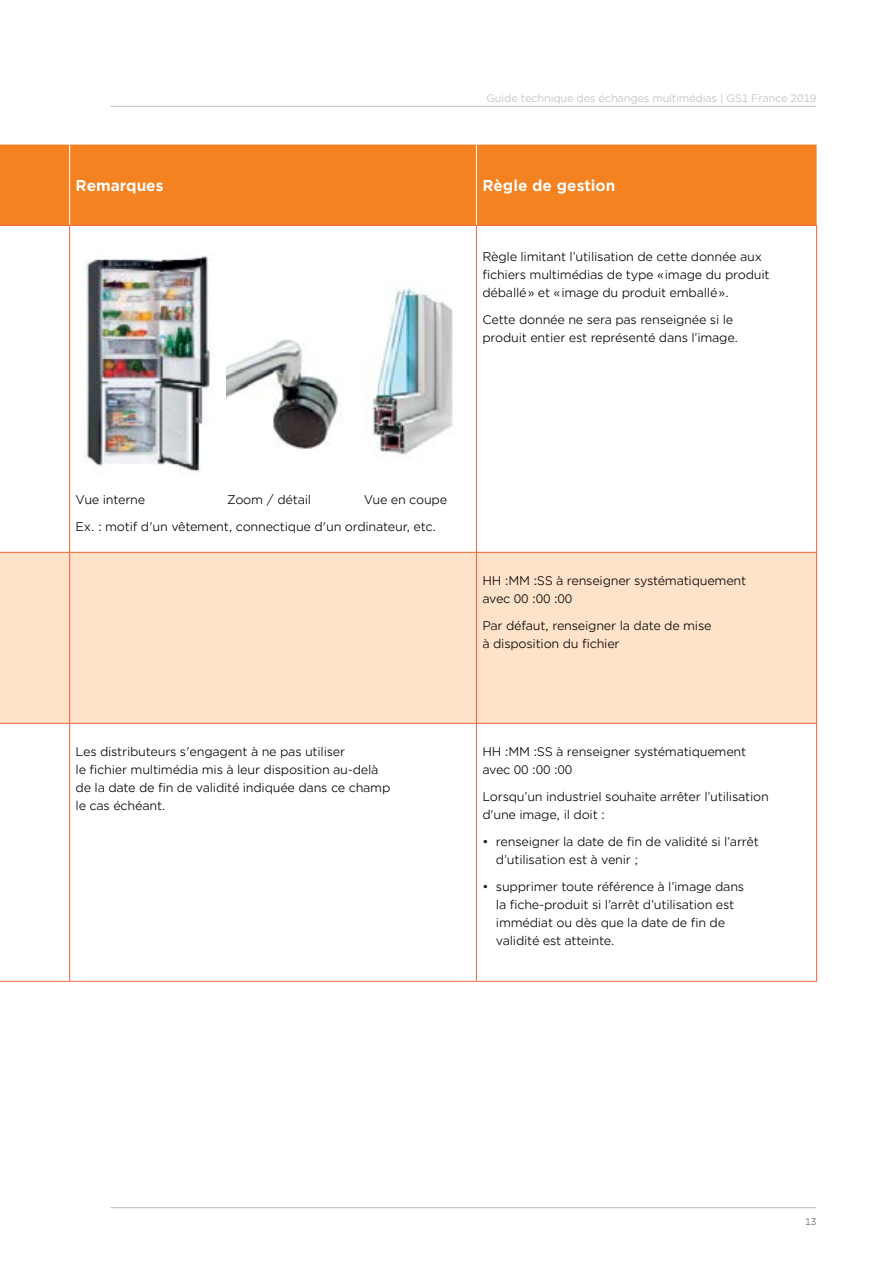
<style>
.page{position:relative;width:893px;height:1263px;background:#fff}
.page>*{position:absolute;margin:0;border:0;box-sizing:border-box;transform-origin:0 0}
.t1{font:700 15px "Gotham Office";color:#fff}
.t2{font:12px/18px "Gotham Office";letter-spacing:-.02em;color:#000}
.t3{font:10.5px "Gotham Office";letter-spacing:-.02em;color:#bcbec0}
.t4{font:9px "Gotham Office";color:#58595b}
</style>
<div class="page">
<hr style="left:111px;top:106px;width:705px;height:1px;background:#bcbec0">
<hr style="left:111px;top:1207px;width:705px;height:1px;background:#bcbec0">
<div style="left:0;top:145px;width:817px;height:80px;background:#f58220"></div>
<div style="left:0;top:553px;width:816px;height:170px;background:#fee2c9"></div>
<hr style="left:69px;top:145px;width:1px;height:80px;background:#fff">
<hr style="left:476px;top:145px;width:1px;height:80px;background:#fff">
<hr style="left:0;top:225px;width:70px;height:1px;background:#f26334">
<hr style="left:70px;top:225px;width:406px;height:1px;background:#f26334">
<hr style="left:69px;top:226px;width:1px;height:326px;background:#f26334">
<hr style="left:476px;top:225px;width:341px;height:1px;background:#f26334">
<hr style="left:476px;top:226px;width:1px;height:326px;background:#f26334">
<hr style="left:816px;top:226px;width:1px;height:326px;background:#f26334">
<hr style="left:0;top:552px;width:70px;height:1px;background:#f26334">
<hr style="left:70px;top:552px;width:406px;height:1px;background:#f26334">
<hr style="left:69px;top:552px;width:1px;height:171px;background:#f26334">
<hr style="left:476px;top:552px;width:341px;height:1px;background:#f26334">
<hr style="left:476px;top:552px;width:1px;height:171px;background:#f26334">
<hr style="left:816px;top:552px;width:1px;height:171px;background:#f26334">
<hr style="left:0;top:723px;width:70px;height:1px;background:#f26334">
<hr style="left:70px;top:723px;width:406px;height:1px;background:#f26334">
<hr style="left:69px;top:723px;width:1px;height:258px;background:#f26334">
<hr style="left:476px;top:723px;width:341px;height:1px;background:#f26334">
<hr style="left:476px;top:723px;width:1px;height:258px;background:#f26334">
<hr style="left:816px;top:723px;width:1px;height:258px;background:#f26334">
<hr style="left:0;top:981px;width:70px;height:1px;background:#f26334">
<hr style="left:70px;top:981px;width:406px;height:1px;background:#f26334">
<hr style="left:476px;top:981px;width:341px;height:1px;background:#f26334">
<img style="left:365px;top:287px;width:88px;height:168px">
<img style="left:84px;top:255px;width:130px;height:219px">
<img style="left:226px;top:339px;width:116px;height:110px">
<p class="t3" style="left:486px;top:91px;width:331px">Guide technique des échanges multimédias | GS1 France 2019</p>
<p class="t1" style="left:76px;top:175px;width:89px">Remarques</p>
<p class="t1" style="left:482px;top:175px;width:134px">Règle de gestion</p>
<p class="t2" style="left:482px;top:247px;width:289px">Règle limitant l’utilisation de cette donnée aux fichiers multimédias de type «image du produit déballé» et «image du produit emballé».</p>
<p class="t2" style="left:482px;top:310px;width:257px">Cette donnée ne sera pas renseignée si le produit entier est représenté dans l’image.</p>
<p class="t2" style="left:76px;top:490px;width:71px">Vue interne</p>
<p class="t2" style="left:227px;top:490px;width:86px">Zoom / détail</p>
<p class="t2" style="left:364px;top:490px;width:85px">Vue en coupe</p>
<p class="t2" style="left:76px;top:517px;width:362px">Ex. : motif d'un vêtement, connectique d'un ordinateur, etc.</p>
<p class="t2" style="left:482px;top:571px;width:265px">HH :MM :SS à renseigner systématiquement avec 00 :00 :00</p>
<p class="t2" style="left:482px;top:616px;width:231px">Par défaut, renseigner la date de mise à disposition du fichier</p>
<p class="t2" style="left:76px;top:742px;width:316px">Les distributeurs s'engagent à ne pas utiliser<br>le fichier multimédia mis à leur disposition au-delà de la date de fin de validité indiquée dans ce champ le cas échéant.</p>
<p class="t2" style="left:482px;top:742px;width:265px">HH :MM :SS à renseigner systématiquement avec 00 :00 :00</p>
<p class="t2" style="left:482px;top:787px;width:288px">Lorsqu’un industriel souhaite arrêter l’utilisation d’une image, il doit :</p>
<p class="t2" style="left:496px;top:832px;width:264px;text-indent:-14px">• renseigner la date de fin de validité si l’arrêt d’utilisation est à venir ;</p>
<p class="t2" style="left:496px;top:877px;width:250px;text-indent:-14px">• supprimer toute référence à l’image dans la fiche-produit si l’arrêt d’utilisation est immédiat ou dès que la date de fin de validité est atteinte.</p>
<p class="t4" style="left:805px;top:1215px;width:13px">13</p>
</div>
